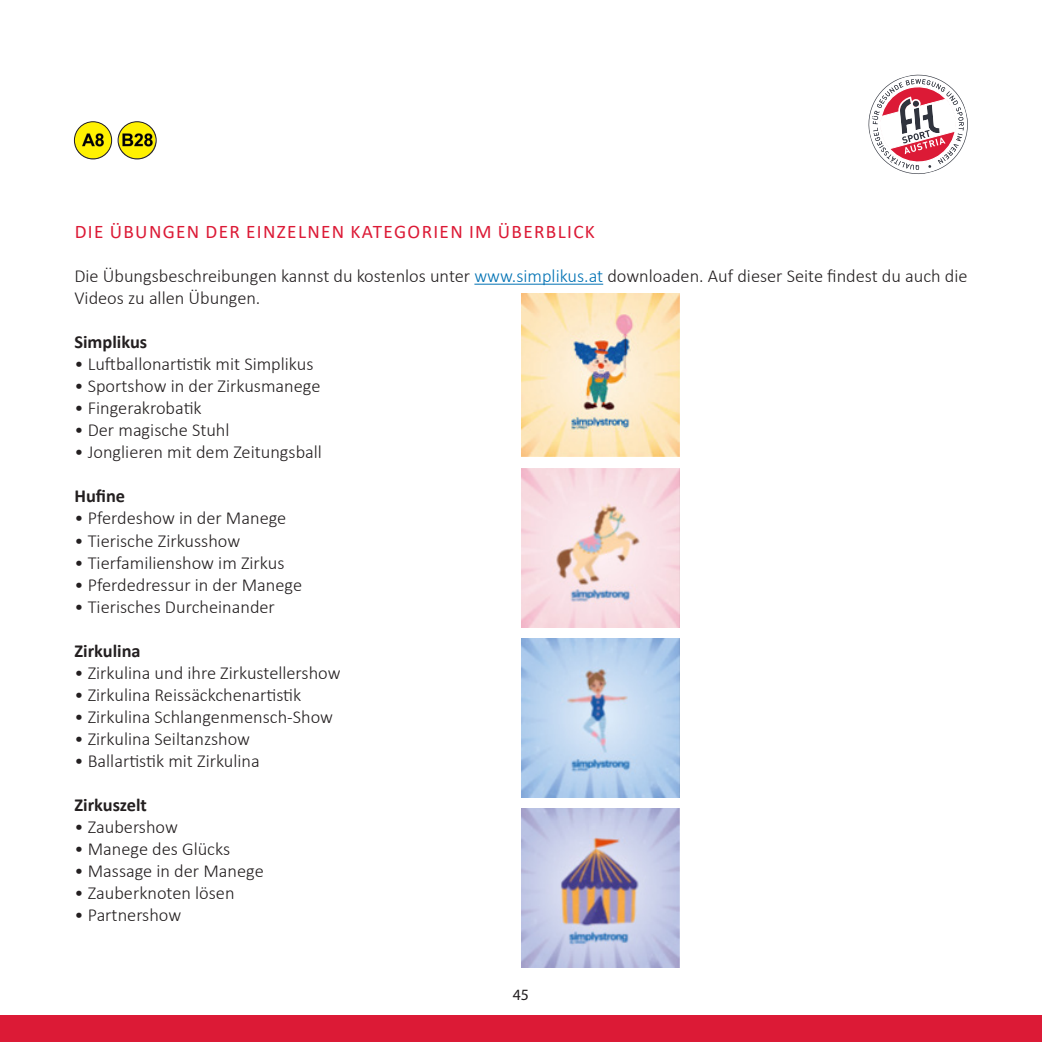
<style>
.page{position:relative;width:1042px;height:1042px;background:#fff}
.page>*{position:absolute;margin:0;border:0;box-sizing:border-box;transform-origin:0 0}
.t1{font:19.25px "Calibri";letter-spacing:.07em;color:#dc1a36}
.t2{font:300 18.38px/22.1px "Calibri";color:#231f20}
.t3{font:700 18.38px "Calibri";color:#231f20}
.t4{font:15.75px "Myriad Pro";color:#231f20}
.s1{color:#0072b4}
</style>
<div class="page">
<hr style="left:474px;top:284px;width:129px;height:1px;background:#0072b4">
<img style="left:521px;top:294px;width:159px;height:163px">
<img style="left:521px;top:469px;width:159px;height:159px">
<img style="left:521px;top:639px;width:159px;height:158px">
<img style="left:521px;top:809px;width:159px;height:158px">
<div style="left:0;top:1015px;width:1042px;height:27px;background:#dc1a36"></div>
<img style="left:75px;top:122px;width:37px;height:37px;border-radius:18px">
<div style="left:74px;top:121px;width:38px;height:38px;border:1px solid #231f20;border-radius:50%"></div>
<div style="left:118px;top:122px;width:38px;height:37px;background:#383435;border-radius:50%"></div>
<img style="left:119px;top:122px;width:37px;height:37px">
<div style="left:118px;top:121px;width:39px;height:38px;border:1px solid #231f20;border-radius:50%"></div>
<svg style="left:868px;top:74px;width:100px;height:100px"></svg>
<p class="t1" style="left:75px;top:218px;width:522px">DIE ÜBUNGEN DER EINZELNEN KATEGORIEN IM ÜBERBLICK</p>
<p class="t2" style="left:74px;top:264px;width:894px">Die Übungsbeschreibungen kannst du kostenlos unter <span class="s1">www.simplikus.at</span> downloaden. Auf dieser Seite findest du auch die<br>Videos zu allen Übungen.</p>
<p class="t3" style="left:74px;top:329px;width:74px">Simplikus</p>
<p class="t2" style="left:74px;top:353px;width:241px">• Luftballonartistik mit Simplikus</p>
<p class="t2" style="left:74px;top:375px;width:247px">• Sportshow in der Zirkusmanege</p>
<p class="t2" style="left:74px;top:397px;width:129px">• Fingerakrobatik</p>
<p class="t2" style="left:74px;top:419px;width:157px">• Der magische Stuhl</p>
<p class="t2" style="left:74px;top:441px;width:249px">• Jonglieren mit dem Zeitungsball</p>
<p class="t3" style="left:74px;top:483px;width:52px">Hufine</p>
<p class="t2" style="left:74px;top:507px;width:213px">• Pferdeshow in der Manege</p>
<p class="t2" style="left:74px;top:529px;width:167px">• Tierische Zirkusshow</p>
<p class="t2" style="left:74px;top:551px;width:212px">• Tierfamilienshow im Zirkus</p>
<p class="t2" style="left:74px;top:573px;width:229px">• Pferdedressur in der Manege</p>
<p class="t2" style="left:74px;top:595px;width:202px">• Tierisches Durcheinander</p>
<p class="t3" style="left:74px;top:638px;width:68px">Zirkulina</p>
<p class="t2" style="left:74px;top:661px;width:268px">• Zirkulina und ihre Zirkustellershow</p>
<p class="t2" style="left:74px;top:683px;width:228px">• Zirkulina Reissäckchenartistik</p>
<p class="t2" style="left:74px;top:705px;width:260px">• Zirkulina Schlangenmensch-Show</p>
<p class="t2" style="left:74px;top:728px;width:177px">• Zirkulina Seiltanzshow</p>
<p class="t2" style="left:74px;top:750px;width:187px">• Ballartistik mit Zirkulina</p>
<p class="t3" style="left:74px;top:792px;width:74px">Zirkuszelt</p>
<p class="t2" style="left:74px;top:816px;width:105px">• Zaubershow</p>
<p class="t2" style="left:74px;top:838px;width:157px">• Manege des Glücks</p>
<p class="t2" style="left:74px;top:860px;width:191px">• Massage in der Manege</p>
<p class="t2" style="left:74px;top:882px;width:162px">• Zauberknoten lösen</p>
<p class="t2" style="left:74px;top:904px;width:108px">• Partnershow</p>
<p class="t4" style="left:513px;top:985px;width:18px">45</p>
</div>
